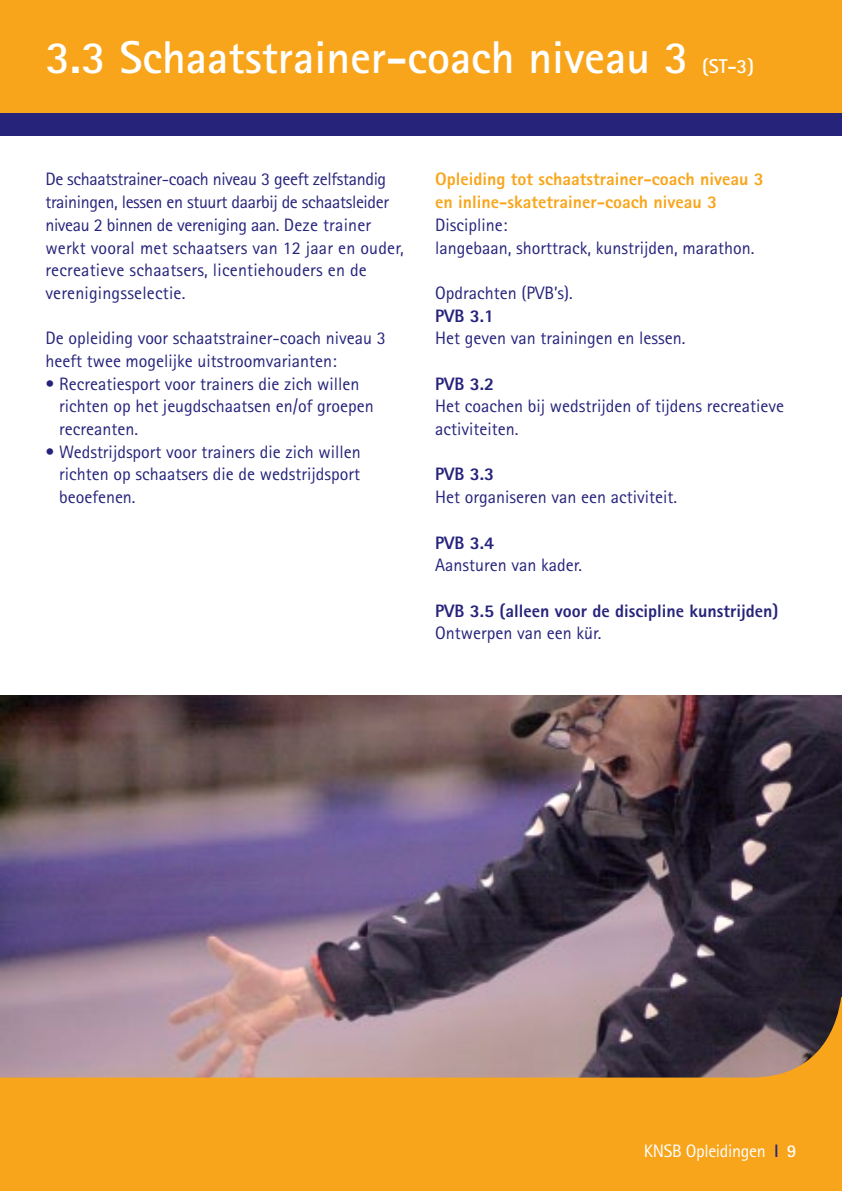
<style>
.page{position:relative;width:842px;height:1191px;background:#fff}
.page>*{position:absolute;margin:0;border:0;box-sizing:border-box;transform-origin:0 0}
.t1{font:700 46px "Rotis Sans Serif";color:#fff}
.t2{font:700 20px "Rotis Sans Serif";color:#fff}
.t3{font:18px/22.6px "Rotis Sans Serif";color:#26237b}
.t4{font:18px/22.6px "Rotis Sans Serif";letter-spacing:-.02em;color:#26237b}
.t5{font:800 18px/22.6px "Rotis Sans Serif";color:#f9a51b}
.t6{font:800 18px "Rotis Sans Serif";color:#26237b}
.t7{font:18px "Rotis Sans Serif";letter-spacing:-.02em;color:#fff}
.s1{font-weight:700;color:#26237b}
.s2{font-weight:700}
</style>
<div class="page">
<img style="left:0;top:696px;width:842px;height:301px">
<svg style="left:0;top:997px;width:842px;height:194px;background:#d19647"></svg>
<div style="left:0;top:0;width:842px;height:127px;background:#f9a51b"></div>
<div style="left:0;top:113px;width:842px;height:23px;background:#26237b"></div>
<h1 class="t1" style="left:45px;top:29px;width:645px">3.3 Schaatstrainer-coach niveau 3</h1>
<p class="t2" style="left:702px;top:54px;width:53px">(ST-3)</p>
<p class="t4" style="left:45px;top:168px;width:360px">De schaatstrainer-coach niveau 3 geeft zelfstandig trainingen, lessen en stuurt daarbij de schaatsleider niveau 2 binnen de vereniging aan. Deze trainer werkt vooral met schaatsers van 12 jaar en ouder, recreatieve schaatsers, licentiehouders en de verenigingsselectie.</p>
<p class="t3" style="left:45px;top:327px;width:342px">De opleiding voor schaatstrainer-coach niveau 3 heeft twee mogelijke uitstroomvarianten:</p>
<p class="t3" style="left:59px;top:372px;width:316px;text-indent:-14px">• Recreatiesport voor trainers die zich willen richten op het jeugdschaatsen en/of groepen recreanten.</p>
<p class="t3" style="left:59px;top:440px;width:303px;text-align:justify;text-indent:-14px">• Wedstrijdsport voor trainers die zich willen richten op schaatsers die de wedstrijdsport beoefenen.</p>
<p class="t5" style="left:435px;top:168px;width:330px">Opleiding tot schaatstrainer-coach niveau 3 en inline-skatetrainer-coach niveau 3</p>
<p class="t3" style="left:435px;top:213px;width:319px">Discipline:<br>langebaan, shorttrack, kunstrijden, marathon.</p>
<p class="t3" style="left:435px;top:281px;width:137px">Opdrachten (PVB’s).</p>
<p class="t6" style="left:435px;top:304px;width:61px">PVB 3.1</p>
<p class="t3" style="left:435px;top:327px;width:250px">Het geven van trainingen en lessen.</p>
<p class="t6" style="left:435px;top:372px;width:61px">PVB 3.2</p>
<p class="t3" style="left:435px;top:395px;width:350px">Het coachen bij wedstrijden of tijdens recreatieve activiteiten.</p>
<p class="t6" style="left:435px;top:463px;width:61px">PVB 3.3</p>
<p class="t3" style="left:435px;top:485px;width:242px">Het organiseren van een activiteit.</p>
<p class="t6" style="left:435px;top:531px;width:61px">PVB 3.4</p>
<p class="t3" style="left:435px;top:553px;width:147px">Aansturen van kader.</p>
<p class="t6" style="left:435px;top:599px;width:345px">PVB 3.5 (alleen voor de discipline kunstrijden)</p>
<p class="t3" style="left:435px;top:622px;width:166px">Ontwerpen van een kür.</p>
<p class="t7" style="left:644px;top:1140px;width:154px">KNSB Opleidingen <span class="s1">I</span> <span class="s2">9</span></p>
</div>
